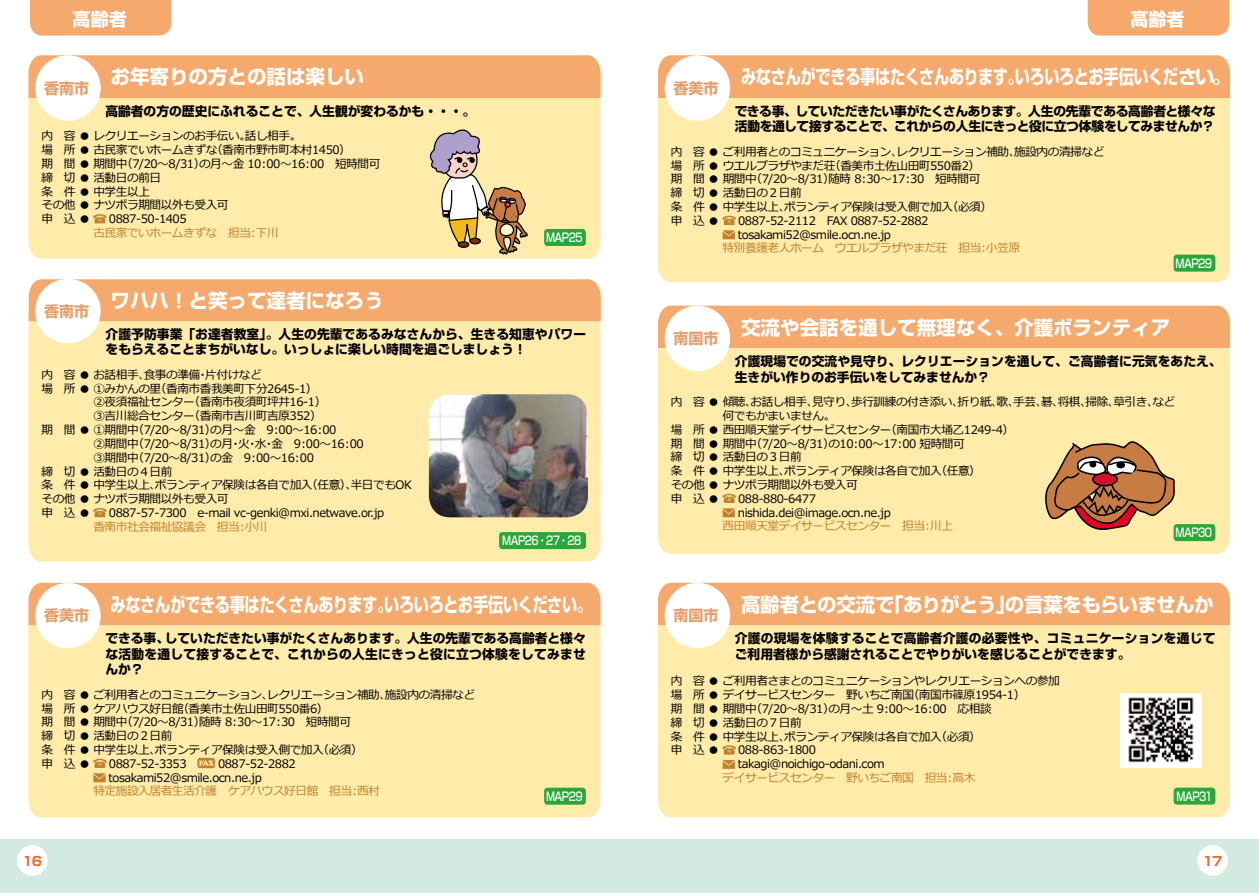
<style>
.page{position:relative;width:1259px;height:893px;background:#fff}
.page>*{position:absolute;margin:0;border:0;box-sizing:border-box;transform-origin:0 0}
.t1{font:700 19.5px "Shin Go";letter-spacing:-.02em;color:#fff;scale:.78 1}
.t2{font:700 19.5px "Shin Go";color:#fff}
.t3{font:700 19.5px "Shin Go";letter-spacing:-.02em;color:#fff}
.t4{font:700 18px "Shin Go";color:#fff}
.t5{font:700 15px "Shin Go";color:#e89f6c}
.t6{font:700 12.75px/15.5px "Shin Go";color:#000}
.t7{font:700 12.75px/15.5px "Shin Go";letter-spacing:-.03em;color:#000}
.t8{font:700 12.75px/15.5px "Shin Go";letter-spacing:.02em;color:#000}
.t9{font:700 12.75px "Shin Go";color:#ec6b32}
.t10{font:500 12px "Shin Go";letter-spacing:-.055em;color:#fffcfc;scale:.8 1}
.t11{font:11.7px/13.8px "Meiryo";letter-spacing:-.04em;color:#000}
.t12{font:11.7px "Meiryo";letter-spacing:-.04em;color:#c1802c}
</style>
<div class="page">
<div style="left:629px;top:839px;width:630px;height:54px;background:#d2eadf"></div>
<div style="left:0;top:839px;width:629px;height:54px;background:#d2eadf"></div>
<div style="left:17px;top:845px;width:31px;height:31px;background:#fff;border-radius:50%"></div>
<div style="left:1197px;top:845px;width:31px;height:31px;background:#fff;border-radius:50%"></div>
<div style="left:658px;top:98px;width:572px;height:184px;background:#ffebaa"></div>
<div style="left:28px;top:67px;width:572px;height:192px;background:#ffebaa"></div>
<div style="left:28px;top:311px;width:572px;height:250px;background:#ffebaa"></div>
<div style="left:29px;top:55px;width:571px;height:43px;background:#f5a96c"></div>
<svg style="left:93px;top:214px;width:13px;height:9px"></svg>
<div style="left:35px;top:55px;width:66px;height:66px;background:#fff;border-radius:50%"></div>
<div style="left:544px;top:229px;width:42px;height:17px;background:#2aa738;border-radius:3px"></div>
<div style="left:29px;top:279px;width:572px;height:42px;background:#f5a96c"></div>
<svg style="left:93px;top:508px;width:13px;height:9px"></svg>
<div style="left:35px;top:279px;width:66px;height:64px;background:#fff;border-radius:50%"></div>
<div style="left:499px;top:532px;width:87px;height:17px;background:#2aa738;border-radius:3px"></div>
<div style="left:29px;top:583px;width:571px;height:42px;background:#f5a96c"></div>
<div style="left:28px;top:625px;width:572px;height:192px;background:#ffebaa"></div>
<svg style="left:197px;top:758px;width:18px;height:10px"></svg>
<svg style="left:93px;top:759px;width:13px;height:23px"></svg>
<div style="left:35px;top:583px;width:66px;height:65px;background:#fff;border-radius:50%"></div>
<div style="left:544px;top:788px;width:42px;height:17px;background:#2aa738;border-radius:3px"></div>
<img style="left:429px;top:394px;width:159px;height:123px">
<div style="left:30px;top:0;width:141px;height:36px;background:#f5a96c"></div>
<div style="left:658px;top:55px;width:572px;height:43px;background:#f5a96c"></div>
<svg style="left:722px;top:216px;width:13px;height:23px"></svg>
<div style="left:664px;top:55px;width:66px;height:66px;background:#fff;border-radius:50%"></div>
<div style="left:1173px;top:255px;width:42px;height:17px;background:#2aa738;border-radius:3px"></div>
<div style="left:658px;top:306px;width:572px;height:42px;background:#f5a96c"></div>
<div style="left:658px;top:348px;width:572px;height:206px;background:#ffebaa"></div>
<svg style="left:722px;top:494px;width:13px;height:23px"></svg>
<div style="left:664px;top:306px;width:66px;height:65px;background:#fff;border-radius:50%"></div>
<div style="left:1173px;top:524px;width:42px;height:17px;background:#2aa738;border-radius:3px"></div>
<div style="left:658px;top:583px;width:572px;height:42px;background:#f5a96c"></div>
<div style="left:658px;top:625px;width:572px;height:192px;background:#ffebaa"></div>
<svg style="left:722px;top:745px;width:13px;height:9px"></svg>
<svg style="left:722px;top:760px;width:13px;height:9px"></svg>
<div style="left:664px;top:583px;width:66px;height:65px;background:#fff;border-radius:50%"></div>
<div style="left:1173px;top:788px;width:42px;height:17px;background:#2aa738;border-radius:3px"></div>
<img style="left:1120px;top:693px;width:81px;height:75px">
<div style="left:1087px;top:0;width:142px;height:36px;background:#f5a96c"></div>
<svg style="left:1043px;top:440px;width:134px;height:93px"></svg>
<svg style="left:427px;top:124px;width:101px;height:135px"></svg>
<h2 class="t4" style="left:73px;top:7px;width:56px">高齢者</h2>
<p class="t5" style="left:44px;top:78px;width:46px">香南市</p>
<h1 class="t2" style="left:111px;top:64px;width:255px">お年寄りの方との話は楽しい</h1>
<p class="t6" style="left:105px;top:103px;width:371px">高齢者の方の歴史にふれることで、人生観が変わるかも・・・。</p>
<p class="t11" style="left:41px;top:130px;width:340px">内　容 ● レクリエーションのお手伝い。話し相手。<br>場　所 ● 古民家でいホームきずな（香南市野市町本村1450）<br>期　間 ● 期間中（7/20～8/31）の月～金 10：00～16：00　短時間可締　切 ● 活動日の前日<br>条　件 ● 中学生以上<br>その他 ● ナツボラ期間以外も受入可<br>申　込 ●</p>
<p class="t11" style="left:109px;top:213px;width:79px">0887-50-1405</p>
<p class="t12" style="left:93px;top:225px;width:198px">古民家でいホームきずな　担当：下川　</p>
<p class="t5" style="left:44px;top:301px;width:46px">香南市</p>
<h1 class="t2" style="left:111px;top:287px;width:275px">ワハハ！と笑って達者になろう</h1>
<p class="t10" style="left:546px;top:230px;width:47px">MAP25</p>
<p class="t6" style="left:106px;top:326px;width:482px">介護予防事業「お達者教室」。人生の先輩であるみなさんから、生きる知恵やパワーをもらえることまちがいなし。いっしょに楽しい時間を過ごしましょう！</p>
<p class="t11" style="left:41px;top:368px;width:222px">内　容 ● お話相手、食事の準備・片付けなど</p>
<p class="t11" style="left:41px;top:382px;width:277px">場　所 ● ①みかんの里（香南市香我美町下分2645-1）</p>
<p class="t11" style="left:93px;top:396px;width:234px">②夜須福祉センター（香南市夜須町坪井16-1）</p>
<p class="t11" style="left:93px;top:410px;width:230px">③吉川総合センター（香南市吉川町吉原352）</p>
<p class="t11" style="left:41px;top:424px;width:296px">期　間 ● ①期間中（7/20～8/31）の月～金　9：00～16：00</p>
<p class="t11" style="left:93px;top:437px;width:272px">②期間中（7/20～8/31）の月・火・水・金　9：00～16：00</p>
<p class="t11" style="left:93px;top:451px;width:222px">③期間中（7/20～8/31）の金　9：00～16：00</p>
<p class="t11" style="left:41px;top:465px;width:132px">締　切 ● 活動日の４日前</p>
<p class="t11" style="left:41px;top:479px;width:372px">条　件 ● 中学生以上、ボランティア保険は各自で加入（任意）、半日でもOK</p>
<p class="t11" style="left:41px;top:493px;width:189px">その他 ● ナツボラ期間以外も受入可</p>
<p class="t11" style="left:41px;top:506px;width:50px">申　込 ●</p>
<p class="t11" style="left:109px;top:506px;width:277px">0887-57-7300　e-mail vc-genki@mxi.netwave.or.jp</p>
<p class="t12" style="left:93px;top:518px;width:187px">香南市社会福祉協議会　担当：小川　</p>
<p class="t10" style="left:502px;top:533px;width:100px">MAP26・27・28</p>
<p class="t5" style="left:44px;top:606px;width:46px">香美市</p>
<h1 class="t1" style="left:110px;top:591px;width:619px">みなさんができる事はたくさんあります。いろいろとお手伝いください。</h1>
<p class="t6" style="left:105px;top:630px;width:482px;text-align:justify">できる事、していただきたい事がたくさんあります。人生の先輩である高齢者と様々な活動を通して接することで、これからの人生にきっと役に立つ体験をしてみませんか？</p>
<p class="t11" style="left:41px;top:688px;width:435px">内　容 ● ご利用者とのコミュニケーション、レクリエーション補助、施設内の清掃など場　所 ● ケアハウス好日館（香美市土佐山田町550番6）<br>期　間 ● 期間中（7/20～8/31）随時 8：30～17：30　短時間可<br>締　切 ● 活動日の２日前<br>条　件 ● 中学生以上、ボランティア保険は受入側で加入（必須）<br>申　込 ●</p>
<p class="t11" style="left:109px;top:757px;width:200px;text-indent:109px">0887-52-2882　tosakami52@smile.ocn.ne.jp</p>
<p class="t12" style="left:93px;top:783px;width:299px">特定施設入居者生活介護　ケアハウス好日館　担当：西村　</p>
<p class="t11" style="left:109px;top:757px;width:90px">0887-52-3353　</p>
<p class="t10" style="left:546px;top:788px;width:47px">MAP29</p>
<p class="t5" style="left:673px;top:78px;width:46px">香美市</p>
<h2 class="t4" style="left:1130px;top:7px;width:56px">高齢者</h2>
<h1 class="t1" style="left:741px;top:64px;width:630px">みなさんができる事はたくさんあります。いろいろとお手伝いください。</h1>
<p class="t7" style="left:734px;top:103px;width:482px">できる事、していただきたい事がたくさんあります。人生の先輩である高齢者と様々な活動を通して接することで、これからの人生にきっと役に立つ体験をしてみませんか？</p>
<p class="t11" style="left:671px;top:145px;width:435px">内　容 ● ご利用者とのコミュニケーション、レクリエーション補助、施設内の清掃など場　所 ● ウエルプラザやまだ荘（香美市土佐山田町550番2）<br>期　間 ● 期間中（7/20～8/31）随時 8：30～17：30　短時間可<br>締　切 ● 活動日の２日前<br>条　件 ● 中学生以上、ボランティア保険は受入側で加入（必須）<br>申　込 ●</p>
<p class="t11" style="left:738px;top:214px;width:203px">0887-52-2112　FAX 0887-52-2882　tosakami52@smile.ocn.ne.jp</p>
<p class="t12" style="left:722px;top:240px;width:299px">特別養護老人ホーム　ウエルプラザやまだ荘　担当：小笠原</p>
<p class="t10" style="left:1175px;top:255px;width:47px">MAP29</p>
<p class="t5" style="left:673px;top:328px;width:46px">南国市</p>
<h1 class="t2" style="left:741px;top:314px;width:430px">交流や会話を通して無理なく、介護ボランティア</h1>
<p class="t6" style="left:735px;top:353px;width:488px">介護現場での交流や見守り、レクリエーションを通して、ご高齢者に元気をあたえ、生きがい作りのお手伝いをしてみませんか？</p>
<p class="t11" style="left:671px;top:396px;width:506px">内　容 ● 傾聴、お話し相手、見守り、歩行訓練の付き添い、折り紙、歌、手芸、碁、将棋、掃除、草引き、など</p>
<p class="t11" style="left:722px;top:409px;width:114px">何でもかまいません。</p>
<p class="t11" style="left:671px;top:423px;width:345px">場　所 ● 西田順天堂デイサービスセンター（南国市大埇乙1249-4）</p>
<p class="t11" style="left:671px;top:437px;width:295px">期　間 ● 期間中（7/20～8/31）の10：00～17：00 短時間可</p>
<p class="t11" style="left:671px;top:451px;width:132px">締　切 ● 活動日の３日前</p>
<p class="t11" style="left:671px;top:465px;width:312px">条　件 ● 中学生以上、ボランティア保険は各自で加入（任意）</p>
<p class="t11" style="left:671px;top:478px;width:189px">その他 ● ナツボラ期間以外も受入可</p>
<p class="t11" style="left:671px;top:492px;width:50px">申　込 ●</p>
<p class="t11" style="left:738px;top:492px;width:154px">088-880-6477　nishida.dei@image.ocn.ne.jp</p>
<p class="t12" style="left:722px;top:518px;width:243px">西田順天堂デイサービスセンター　担当：川上　</p>
<p class="t10" style="left:1175px;top:525px;width:47px">MAP30</p>
<p class="t5" style="left:673px;top:605px;width:46px">南国市</p>
<h1 class="t3" style="left:741px;top:591px;width:474px">高齢者との交流で「ありがとう」の言葉をもらいませんか</h1>
<p class="t8" style="left:735px;top:630px;width:482px">介護の現場を体験することで高齢者介護の必要性や、コミュニケーションを通じてご利用者様から感謝されることでやりがいを感じることができます。</p>
<p class="t11" style="left:671px;top:675px;width:391px">内　容 ● ご利用者さまとのコミュニケーションやレクリエーションへの参加場　所 ● デイサービスセンター　野いちご南国（南国市篠原1954-1）<br>期　間 ● 期間中（7/20～8/31）の月～土 9：00～16：00　応相談<br>締　切 ● 活動日の７日前<br>条　件 ● 中学生以上、ボランティア保険は各自で加入（必須）<br>申　込 ●</p>
<p class="t11" style="left:738px;top:744px;width:148px">088-863-1800　takagi@noichigo-odani.com</p>
<p class="t12" style="left:722px;top:770px;width:266px">デイサービスセンター　野いちご南国　担当：高木　</p>
<p class="t10" style="left:1176px;top:788px;width:46px">MAP31</p>
<p class="t9" style="left:23px;top:852px;width:21px">16</p>
<p class="t9" style="left:1202px;top:852px;width:21px">17</p>
</div>
